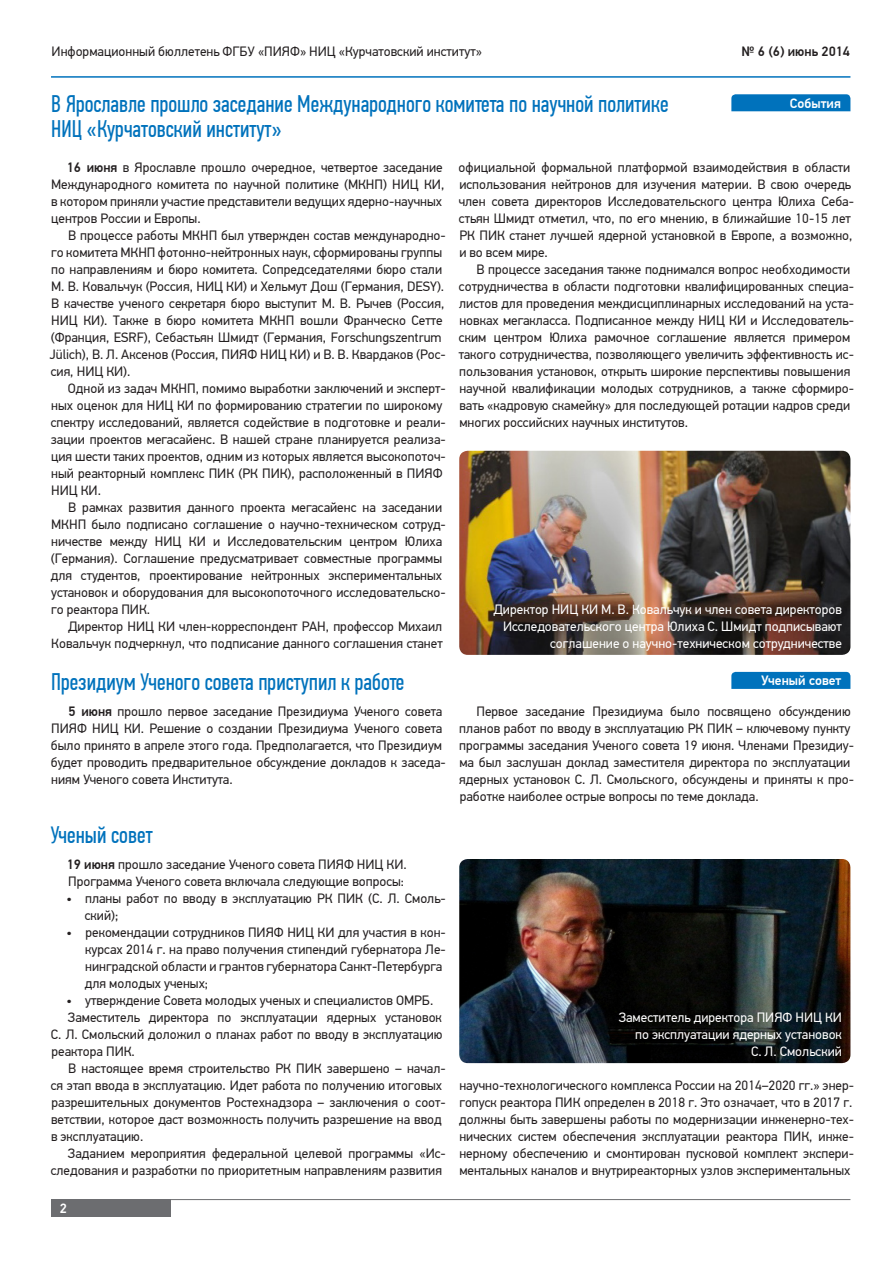
<style>
.page{position:relative;width:893px;height:1263px;background:#fff}
.page>*{position:absolute;margin:0;border:0;box-sizing:border-box;transform-origin:0 0}
.Head_1{font:24px "PF Din Text Comp Pro";color:#0072bc}
.Text_General{font:13.5px/17px "PF Din Text Pro";color:#231f20}
.Text_General-2{font:13.5px/17px "PF Din Text Pro";color:#fff;text-align:right}
.Lines{font:500 13.5px "PF Din Text Pro";color:#fff}
.t1{font:500 13.5px "PF Din Text Pro";color:#231f20}
.s1{font-weight:500}
</style>
<div class="page">
<div style="left:51px;top:1199px;width:119px;height:17px;background:#6c6d70"></div>
<hr style="left:51px;top:76px;width:799px;height:2px;background:#0072bc">
<hr style="left:51px;top:1199px;width:799px;height:1px;background:#6c6d70">
<div style="left:731px;top:94px;width:119px;height:17px;background:#0072bc"></div>
<svg style="left:731px;top:672px;width:119px;height:17px"></svg>
<img style="left:459px;top:451px;width:391px;height:204px">
<img style="left:459px;top:859px;width:391px;height:204px">
<p class="Text_General" style="left:52px;top:43px;width:432px">Информационный бюллетень ФГБУ «ПИЯФ» НИЦ «Курчатовский институт»</p>
<p class="t1" style="left:741px;top:43px;width:110px">№ 6 (6) июнь 2014</p>
<p class="Head_1" style="left:51px;top:90px;width:619px">В Ярославле прошло заседание Международного комитета по научной политике</p>
<p class="Lines" style="left:790px;top:95px;width:53px">События</p>
<p class="Head_1" style="left:51px;top:115px;width:232px">НИЦ «Курчатовский институт»</p>
<p class="Text_General" style="left:51px;top:159px;width:395px;text-indent:16px"><span class="s1">16 июня</span> в Ярославле прошло очередное, четвертое заседание Международного комитета по научной политике (МКНП) НИЦ КИ, в котором приняли участие представители ведущих ядерно-научных центров России и Европы.</p>
<p class="Text_General" style="left:50px;top:227px;width:398px;text-indent:19px">В процессе работы МКНП был утвержден состав международно&shy;го комитета МКНП фотонно-нейтронных наук, сформированы группы по направлениям и бюро комитета. Сопредседателями бюро стали М. В. Ковальчук (Россия, НИЦ КИ) и Хельмут Дош (Германия, DESY).<br>В качестве ученого секретаря бюро выступит М. В. Рычев (Россия, НИЦ КИ). Также в бюро комитета МКНП вошли Франческо Сетте (Франция, ESRF), Себастьян Шмидт (Германия, Forschungszentrum Jülich), В. Л. Аксенов (Россия, ПИЯФ НИЦ КИ) и В. В. Квардаков (Рос&shy;сия, НИЦ КИ).</p>
<p class="Text_General" style="left:51px;top:380px;width:397px;text-indent:17px">Одной из задач МКНП, помимо выработки заключений и эксперт&shy;ных оценок для НИЦ КИ по формированию стратегии по широкому спектру исследований, является содействие в подготовке и реали&shy;зации проектов мегасайенс. В нашей стране планируется реализа&shy;ция шести таких проектов, одним из которых является высокопоточ&shy;ный реакторный комплекс ПИК (РК ПИК), расположенный в ПИЯФ НИЦ КИ.</p>
<p class="Text_General" style="left:51px;top:499px;width:396px;text-indent:17px">В рамках развития данного проекта мегасайенс на заседании МКНП было подписано соглашение о научно-техническом сотруд&shy;ничестве между НИЦ КИ и Исследовательским центром Юлиха (Германия). Соглашение предусматривает совместные программы для студентов, проектирование нейтронных экспериментальных установок и оборудования для высокопоточного исследовательско&shy;го реактора ПИК.</p>
<p class="Text_General" style="left:51px;top:618px;width:393px;text-align:right">Директор НИЦ КИ член-корреспондент РАН, профессор Михаил<br>Ковальчук подчеркнул, что подписание данного соглашения станет</p>
<p class="Head_1" style="left:51px;top:668px;width:355px">Президиум Ученого совета приступил к работе</p>
<p class="Text_General" style="left:51px;top:703px;width:396px;text-indent:17px"><span class="s1">5 июня</span> прошло первое заседание Президиума Ученого совета ПИЯФ НИЦ КИ. Решение о создании Президиума Ученого совета было принято в апреле этого года. Предполагается, что Президиум будет проводить предварительное обсуждение докладов к заседа&shy;ниям Ученого совета Института.</p>
<p class="Head_1" style="left:51px;top:821px;width:103px">Ученый совет</p>
<p class="Text_General" style="left:67px;top:856px;width:341px"><span class="s1">19 июня</span> прошло заседание Ученого совета ПИЯФ НИЦ КИ.</p>
<p class="Text_General" style="left:68px;top:873px;width:337px">Программа Ученого совета включала следующие вопросы:</p>
<p class="Text_General" style="left:85px;top:890px;width:363px;text-indent:-18px">• планы работ по вводу в эксплуатацию РК ПИК (С. Л. Смоль&shy;ский);</p>
<p class="Text_General" style="left:85px;top:924px;width:362px;text-indent:-19px">• рекомендации сотрудников ПИЯФ НИЦ КИ для участия в кон&shy;курсах 2014 г. на право получения стипендий губернатора Ле&shy;нинградской области и грантов губернатора Санкт-Петербурга для молодых ученых;</p>
<p class="Text_General" style="left:66px;top:992px;width:368px">• утверждение Совета молодых ученых и специалистов ОМРБ.</p>
<p class="Text_General" style="left:51px;top:1009px;width:393px;text-align:justify;text-indent:17px">Заместитель директора по эксплуатации ядерных установок С. Л. Смольский доложил о планах работ по вводу в эксплуатацию реактора ПИК.</p>
<p class="Text_General" style="left:51px;top:1060px;width:397px;text-indent:17px">В настоящее время строительство РК ПИК завершено – начал&shy;ся этап ввода в эксплуатацию. Идет работа по получению итоговых разрешительных документов Ростехнадзора – заключения о соот&shy;ветствии, которое даст возможность получить разрешение на ввод в эксплуатацию.</p>
<p class="Text_General" style="left:51px;top:1145px;width:397px;text-align:right">Заданием мероприятия федеральной целевой программы «Ис&shy;следования и разработки по приоритетным направлениям развития</p>
<p class="Text_General" style="left:459px;top:159px;width:397px">официальной формальной платформой взаимодействия в области использования нейтронов для изучения материи. В свою очередь член совета директоров Исследовательского центра Юлиха Себа&shy;стьян Шмидт отметил, что, по его мнению, в ближайшие 10-15 лет РК ПИК станет лучшей ядерной установкой в Европе, а возможно, и во всем мире.</p>
<p class="Text_General" style="left:459px;top:261px;width:397px;text-indent:18px">В процессе заседания также поднимался вопрос необходимости сотрудничества в области подготовки квалифицированных специа&shy;листов для проведения междисциплинарных исследований на уста&shy;новках мегакласса. Подписанное между НИЦ КИ и Исследователь&shy;ским центром Юлиха рамочное соглашение является примером такого сотрудничества, позволяющего увеличить эффективность ис&shy;пользования установок, открыть широкие перспективы повышения научной квалификации молодых сотрудников, а также сформиро&shy;вать «кадровую скамейку» для последующей ротации кадров среди многих российских научных институтов.</p>
<p class="Text_General-2" style="left:493px;top:601px;width:350px">Директор НИЦ КИ М. В. Ковальчук и член совета директоров<br>Исследовательского центра Юлиха С. Шмидт подписывают соглашение о научно-техническом сотрудничестве</p>
<p class="Lines" style="left:761px;top:673px;width:82px">Ученый совет</p>
<p class="Text_General" style="left:459px;top:703px;width:396px;text-indent:17px">Первое заседание Президиума было посвящено обсуждению планов работ по вводу в эксплуатацию РК ПИК – ключевому пункту программы заседания Ученого совета 19 июня. Членами Президиу&shy;ма был заслушан доклад заместителя директора по эксплуатации ядерных установок С. Л. Смольского, обсуждены и приняты к про&shy;работке наиболее острые вопросы по теме доклада.</p>
<p class="Text_General-2" style="left:619px;top:1009px;width:225px">Заместитель директора ПИЯФ НИЦ КИ по эксплуатации ядерных установок<br>С. Л. Смольский</p>
<p class="Text_General" style="left:459px;top:1077px;width:396px">научно-технологического комплекса России на 2014–2020 гг.» энер&shy;гопуск реактора ПИК определен в 2018 г. Это означает, что в 2017 г. должны быть завершены работы по модернизации инженерно-тех&shy;нических систем обеспечения эксплуатации реактора ПИК, инже&shy;нерному обеспечению и смонтирован пусковой комплект экспери&shy;ментальных каналов и внутриреакторных узлов экспериментальных</p>
<p class="Lines" style="left:60px;top:1200px;width:9px">2</p>
</div>
